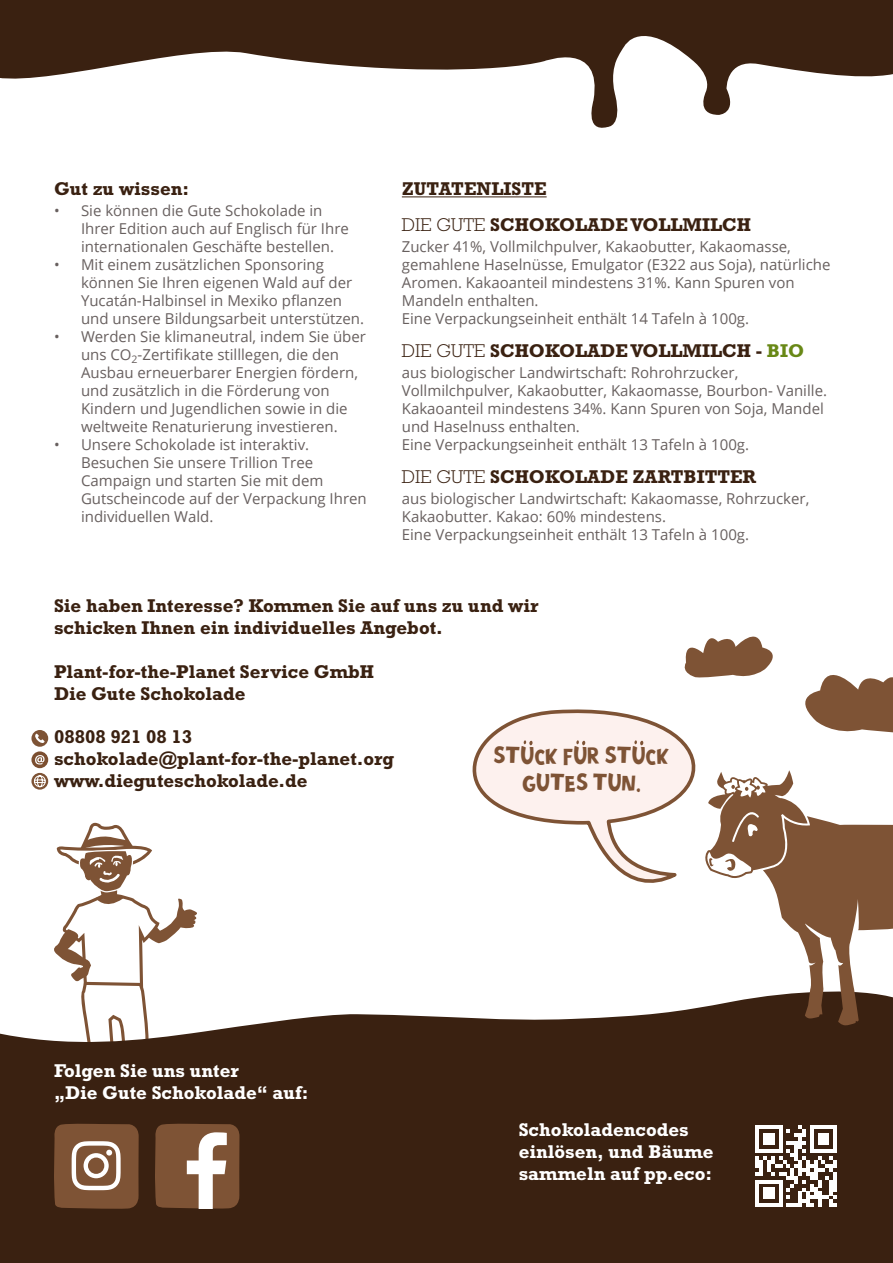
<style>
.page{position:relative;width:893px;height:1263px;background:#fff}
.page>*{position:absolute;margin:0;border:0;box-sizing:border-box;transform-origin:0 0}
.t1{font:24px/27px "Die Gute Schokolade Font";color:#7e5335;text-align:center}
.t2{font:700 18.75px/21.8px "Rockwell Std";color:#3a2111}
.t3{font:700 18.75px/21.8px "Rockwell Std";color:#fff}
.t4{font:15px/18px "Open Sans";color:#68605f}
.s1{font-weight:300}
.s2{color:#688816}
</style>
<div class="page">
<svg style="left:0;top:0;width:893px;height:128px;fill:#3a2111"></svg>
<div style="left:0;top:1007px;width:893px;height:256px;background:#3a2111"></div>
<svg style="left:472px;top:709px;width:224px;height:174px"></svg>
<svg style="left:684px;top:636px;width:89px;height:42px"></svg>
<svg style="left:805px;top:675px;width:88px;height:58px"></svg>
<svg style="left:701px;top:770px;width:192px;height:255px"></svg>
<svg style="left:52px;top:823px;width:187px;height:386px"></svg>
<hr style="left:402px;top:196px;width:145px;height:1px;background:#3a2111">
<svg style="left:755px;top:1125px;width:82px;height:82px"></svg>
<div style="left:31px;top:730px;width:17px;height:17px;background:#7e5335;border-radius:50%"></div>
<svg style="left:35px;top:734px;width:10px;height:9px"></svg>
<svg style="left:31px;top:773px;width:17px;height:17px"></svg>
<svg style="left:34px;top:775px;width:12px;height:12px"></svg>
<svg style="left:31px;top:751px;width:17px;height:17px"></svg>
<svg style="left:35px;top:755px;width:10px;height:9px"></svg>
<svg style="left:634px;top:740px;width:9px;height:5px"></svg>
<svg style="left:576px;top:740px;width:9px;height:5px"></svg>
<svg style="left:524px;top:740px;width:9px;height:5px"></svg>
<p class="t2" style="left:54px;top:178px;width:137px">Gut zu wissen:</p>
<p class="t4" style="left:81px;top:201px;width:269px;text-indent:-27px">• Sie können die Gute Schokolade in<br>Ihrer Edition auch auf Englisch für Ihre internationalen Geschäfte bestellen.</p>
<p class="t4" style="left:81px;top:255px;width:285px;text-indent:-27px">• Mit einem zusätzlichen Sponsoring können Sie Ihren eigenen Wald auf der Yucatán-Halbinsel in Mexiko pflanzen und unsere Bildungsarbeit unterstützen.</p>
<p class="t4" style="left:81px;top:327px;width:286px;text-indent:-27px">• Werden Sie klimaneutral, indem Sie über uns CO<sub>2</sub>-Zertifikate stilllegen, die den Ausbau erneuerbarer Energien fördern, und zusätzlich in die Förderung von Kindern und Jugendlichen sowie in die weltweite Renaturierung investieren.</p>
<p class="t4" style="left:81px;top:435px;width:287px;text-indent:-27px">• Unsere Schokolade ist interaktiv.<br>Besuchen Sie unsere Trillion Tree<br>Campaign und starten Sie mit dem<br>Gutscheincode auf der Verpackung Ihren individuellen Wald.</p>
<p class="t2" style="left:402px;top:170px;width:351px;line-height:36px">ZUTATENLISTE<br><span class="s1">DIE GUTE</span> SCHOKOLADE VOLLMILCH</p>
<p class="t4" style="left:402px;top:237px;width:430px">Zucker 41%, Vollmilchpulver, Kakaobutter, Kakaomasse, gemahlene Haselnüsse, Emulgator (E322 aus Soja), natürliche Aromen. Kakaoanteil mindestens 31%. Kann Spuren von Mandeln enthalten.<br>Eine Verpackungseinheit enthält 14 Tafeln à 100g.</p>
<p class="t2" style="left:402px;top:340px;width:404px"><span class="s1">DIE GUTE</span> SCHOKOLADE VOLLMILCH - <span class="s2">BIO</span></p>
<p class="t4" style="left:402px;top:363px;width:427px">aus biologischer Landwirtschaft: Rohrohrzucker, Vollmilchpulver, Kakaobutter, Kakaomasse, Bourbon- Vanille.<br>Kakaoanteil mindestens 34%. Kann Spuren von Soja, Mandel und Haselnuss enthalten.<br>Eine Verpackungseinheit enthält 13 Tafeln à 100g.</p>
<p class="t2" style="left:402px;top:466px;width:356px"><span class="s1">DIE GUTE</span> SCHOKOLADE ZARTBITTER</p>
<p class="t4" style="left:402px;top:489px;width:409px">aus biologischer Landwirtschaft: Kakaomasse, Rohrzucker,<br>Kakaobutter. Kakao: 60% mindestens.<br>Eine Verpackungseinheit enthält 13 Tafeln à 100g.</p>
<p class="t2" style="left:54px;top:595px;width:486px">Sie haben Interesse? Kommen Sie auf uns zu und wir schicken Ihnen ein individuelles Angebot.</p>
<p class="t2" style="left:54px;top:661px;width:322px">Plant-for-the-Planet Service GmbH<br>Die Gute Schokolade</p>
<p class="t2" style="left:54px;top:726px;width:342px">08808 921 08 13 schokolade@plant-for-the-planet.org www.dieguteschokolade.de</p>
<h1 class="t1" style="left:493px;top:743px;width:178px">STUCK FUR STUCK<br>GUTES TUN.</h1>
<p class="t3" style="left:54px;top:1060px;width:256px">Folgen Sie uns unter<br>„Die Gute Schokolade“ auf:</p>
<p class="t3" style="left:519px;top:1119px;width:196px">Schokoladencodes einlösen, und Bäume sammeln auf pp.eco:</p>
</div>
